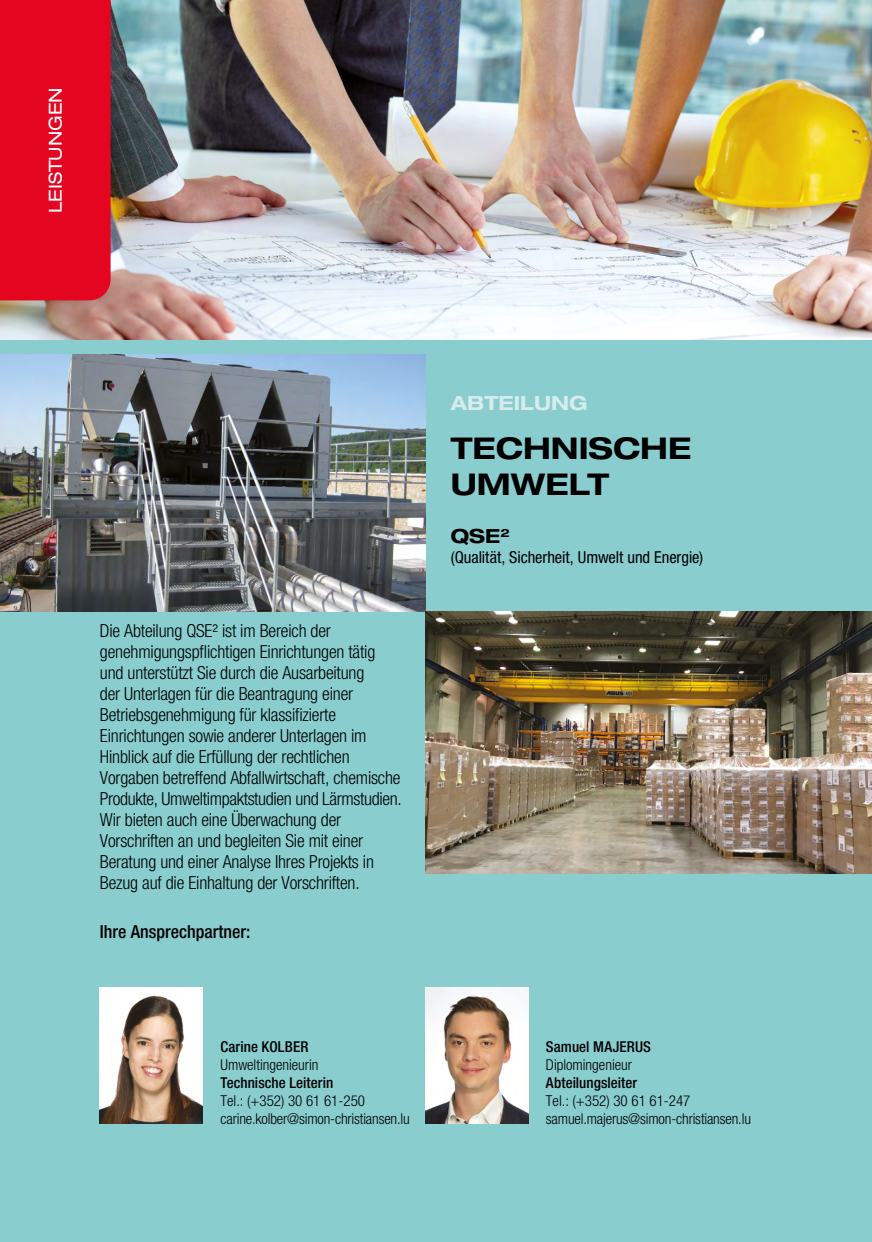
<style>
.page{position:relative;width:872px;height:1242px;background:#fff}
.page>*{position:absolute;margin:0;border:0;box-sizing:border-box;transform-origin:0 0}
.t1{font:700 expanded 30px/36px "Helvetica Neue LT Pro";color:#000}
.t2{font:700 expanded 19.5px "Helvetica Neue LT Pro";color:#d6eced}
.t3{font:700 expanded 19.5px "Helvetica Neue LT Pro";color:#000}
.t4{font:300 condensed 18px/21px "Helvetica Neue LT Pro";letter-spacing:-.01em;color:#000}
.t5{font:500 condensed 18px "Helvetica Neue LT Pro";color:#000}
.t6{font:expanded 18px "Helvetica Neue LT Pro";color:#fff}
.t7{font:condensed 16.5px "Helvetica Neue LT Pro";letter-spacing:-.005em;color:#000}
.t8{font:300 condensed 15px "Helvetica Neue LT Pro";letter-spacing:-.01em;color:#000}
.t9{font:500 condensed 15px "Helvetica Neue LT Pro";letter-spacing:.005em;color:#000}
</style>
<div class="page">
<img style="left:0;top:0;width:872px;height:340px">
<div style="left:0;top:340px;width:872px;height:902px;background:#8acdcf"></div>
<div style="left:0;top:0;width:111px;height:300px;background:#e40521"></div>
<img style="left:0;top:354px;width:425px;height:257px">
<img style="left:425px;top:611px;width:447px;height:262px">
<img style="left:100px;top:987px;width:103px;height:136px">
<img style="left:425px;top:987px;width:103px;height:136px">
<p class="t6" style="left:45px;top:213px;width:128px;rotate:-90deg">LEISTUNGEN</p>
<p class="t4" style="left:100px;top:619px;width:303px">Die Abteilung QSE² ist im Bereich der genehmigungspflichtigen Einrichtungen tätig und unterstützt Sie durch die Ausarbeitung<br>der Unterlagen für die Beantragung einer Betriebsgenehmigung für klassifizierte Einrichtungen sowie anderer Unterlagen im Hinblick auf die Erfüllung der rechtlichen Vorgaben betreffend Abfallwirtschaft, chemische Produkte, Umweltimpaktstudien und Lärmstudien.<br>Wir bieten auch eine Überwachung der Vorschriften an und begleiten Sie mit einer Beratung und einer Analyse Ihres Projekts in Bezug auf die Einhaltung der Vorschriften.</p>
<p class="t5" style="left:100px;top:921px;width:152px">Ihre Ansprechpartner:</p>
<p class="t9" style="left:220px;top:1037px;width:89px">Carine KOLBER</p>
<p class="t8" style="left:220px;top:1055px;width:99px">Umweltingenieurin</p>
<p class="t9" style="left:220px;top:1073px;width:114px">Technische Leiterin</p>
<p class="t8" style="left:220px;top:1091px;width:146px">Tel.: (+352) 30 61 61-250</p>
<p class="t8" style="left:220px;top:1109px;width:191px">carine.kolber@simon-christiansen.lu</p>
<p class="t2" style="left:451px;top:390px;width:138px">ABTEILUNG</p>
<p class="t1" style="left:451px;top:429px;width:242px">TECHNISCHE<br>UMWELT</p>
<p class="t3" style="left:451px;top:524px;width:60px">QSE<sup>2</sup></p>
<p class="t7" style="left:451px;top:548px;width:254px">(Qualität, Sicherheit, Umwelt und Energie)</p>
<p class="t9" style="left:546px;top:1037px;width:107px">Samuel MAJERUS</p>
<p class="t8" style="left:546px;top:1055px;width:88px">Diplomingenieur</p>
<p class="t9" style="left:546px;top:1073px;width:93px">Abteilungsleiter</p>
<p class="t8" style="left:546px;top:1091px;width:146px">Tel.: (+352) 30 61 61-247</p>
<p class="t8" style="left:546px;top:1109px;width:206px">samuel.majerus@simon-christiansen.lu</p>
</div>
